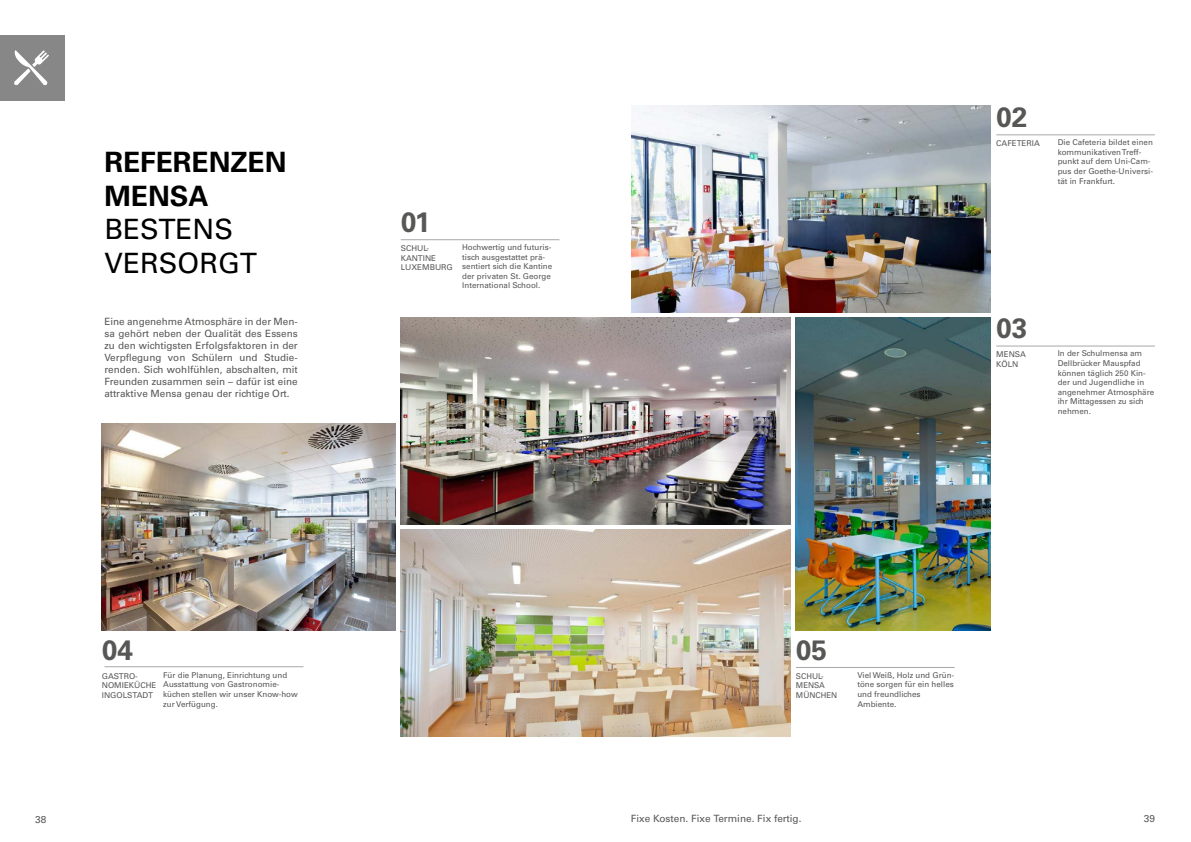
<style>
.page{position:relative;width:1191px;height:842px;background:#fff}
.page>*{position:absolute;margin:0;border:0;box-sizing:border-box;transform-origin:0 0}
.t1{font:700 28px "Univers LT Pro 65";color:#000}
.t2{font:28px "Univers LT Pro 55 Roman";color:#000}
.t3{font:700 28px "Univers LT Pro 65";color:#575756}
.t4{font:10px/12px "Univers LT Pro 55 Roman";color:#575756;text-align:justify}
.t5{font:8px/9.6px "Univers LT Pro 55 Roman";color:#575756}
</style>
<div class="page">
<div style="left:0;top:35px;width:64px;height:65px;background:#878787"></div>
<img style="left:102px;top:424px;width:293px;height:206px">
<hr style="left:401px;top:239px;width:158px;height:1px;background:#a8a8a7">
<hr style="left:996px;top:346px;width:159px;height:1px;background:#a8a8a7">
<hr style="left:996px;top:134px;width:159px;height:1px;background:#a8a8a7">
<hr style="left:796px;top:667px;width:158px;height:1px;background:#a8a8a7">
<img style="left:631px;top:106px;width:359px;height:206px">
<img style="left:401px;top:318px;width:389px;height:206px">
<img style="left:401px;top:530px;width:389px;height:206px">
<img style="left:796px;top:318px;width:194px;height:312px">
<hr style="left:105px;top:666px;width:198px;height:1px;background:#a8a8a7">
<svg style="left:14px;top:50px;width:35px;height:35px"></svg>
<p class="t1" style="left:104px;top:143px;width:184px">REFERENZEN</p>
<p class="t1" style="left:104px;top:176px;width:106px">MENSA</p>
<p class="t2" style="left:104px;top:210px;width:130px">BESTENS</p>
<p class="t2" style="left:104px;top:244px;width:154px">VERSORGT</p>
<p class="t4" style="left:104px;top:315px;width:195px">Eine angenehme Atmosphäre in der Men&shy;sa gehört neben der Qualität des Essens zu den wichtigsten Erfolgsfaktoren in der Verpflegung von Schülern und Studie&shy;renden. Sich wohlfühlen, abschalten, mit Freunden zusammen sein – dafür ist eine attraktive Mensa genau der richtige Ort.</p>
<p class="t3" style="left:102px;top:630px;width:33px">04</p>
<p class="t5" style="left:102px;top:671px;width:38px">GASTRO-</p>
<p class="t5" style="left:102px;top:680px;width:56px">NOMIEKÜCHE</p>
<p class="t5" style="left:102px;top:690px;width:53px">INGOLSTADT</p>
<p class="t5" style="left:163px;top:670px;width:136px">Für die Planung, Einrichtung und<br>Ausstattung von Gastronomie&shy;küchen stellen wir unser Know-how zur Verfügung.</p>
<p class="t3" style="left:401px;top:202px;width:31px">01</p>
<p class="t5" style="left:401px;top:243px;width:30px">SCHUL-</p>
<p class="t5" style="left:401px;top:253px;width:37px">KANTINE</p>
<p class="t5" style="left:401px;top:262px;width:54px">LUXEMBURG</p>
<p class="t5" style="left:462px;top:242px;width:92px">Hochwertig und futuris&shy;tisch ausgestattet prä&shy;sentiert sich die Kantine der privaten St. George<br>International School.</p>
<p class="t3" style="left:996px;top:97px;width:33px">02</p>
<p class="t5" style="left:996px;top:138px;width:45px">CAFETERIA</p>
<p class="t5" style="left:1057px;top:137px;width:97px">Die Cafeteria bildet einen kommunikativen Treff&shy;punkt auf dem Uni-Cam&shy;pus der Goethe-Universi&shy;tät in Frankfurt.</p>
<p class="t3" style="left:996px;top:309px;width:33px">03</p>
<p class="t5" style="left:996px;top:349px;width:31px">MENSA</p>
<p class="t5" style="left:996px;top:359px;width:24px">KÖLN</p>
<p class="t5" style="left:1057px;top:348px;width:98px">In der Schulmensa am<br>Dellbrücker Mauspfad können täglich 250 Kin&shy;der und Jugendliche in angenehmer Atmosphäre ihr Mittagessen zu sich nehmen.</p>
<p class="t3" style="left:796px;top:630px;width:33px">05</p>
<p class="t5" style="left:796px;top:671px;width:29px">SCHUL-</p>
<p class="t5" style="left:796px;top:680px;width:43px">MENSA<br>MÜNCHEN</p>
<p class="t5" style="left:857px;top:670px;width:98px;text-align:justify">Viel Weiß, Holz und Grün&shy;töne sorgen für ein helles und freundliches</p>
<p class="t5" style="left:857px;top:699px;width:41px">Ambiente.</p>
<p class="t4" style="left:35px;top:813px;width:13px">38</p>
<p class="t4" style="left:631px;top:812px;width:172px">Fixe Kosten. Fixe Termine. Fix fertig.</p>
<p class="t4" style="left:1143px;top:812px;width:13px">39</p>
</div>
